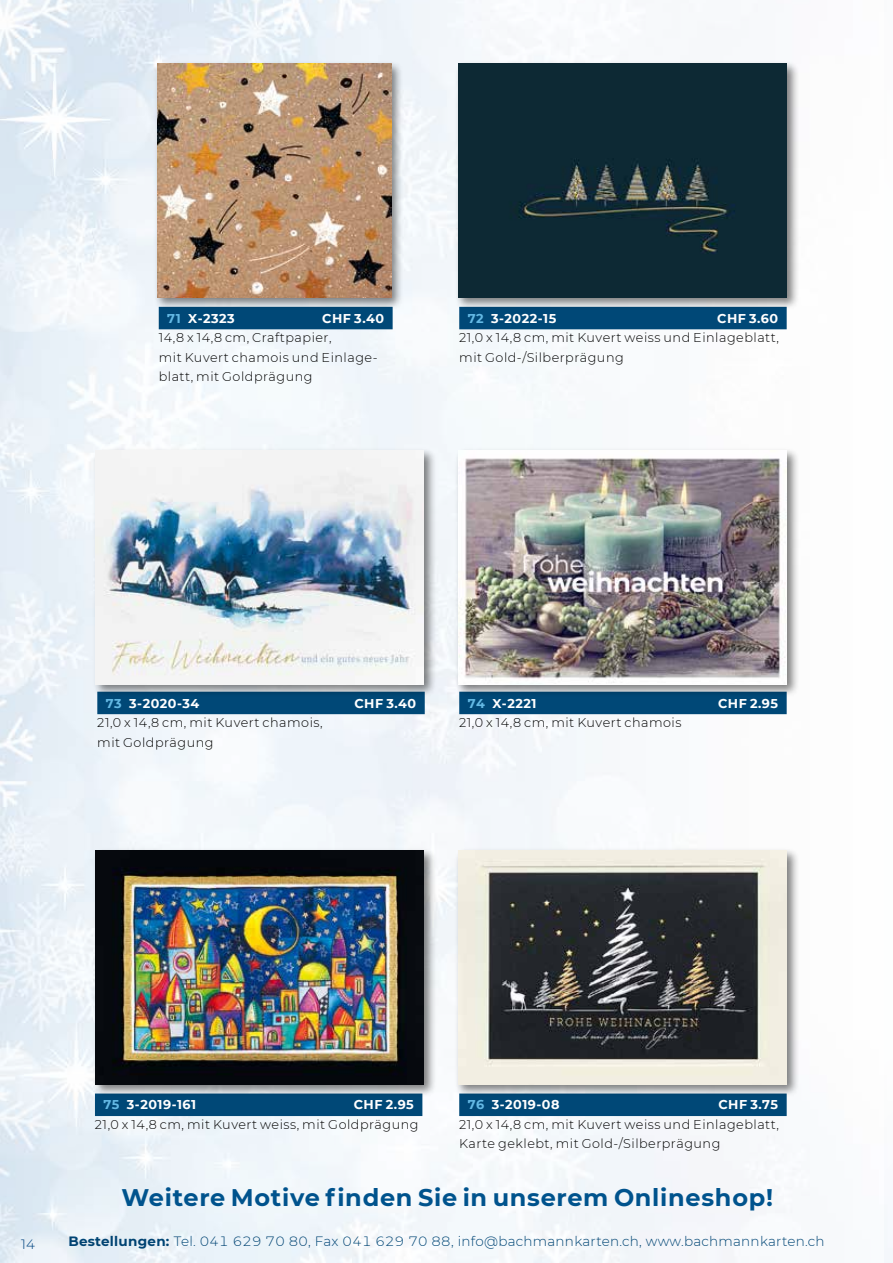
<style>
.page{position:relative;width:893px;height:1263px;background:#fff}
.page>*{position:absolute;margin:0;border:0;box-sizing:border-box;transform-origin:0 0}
.t1{font:700 24px "Montserrat";letter-spacing:.03em;color:#00538d}
.t2{font:300 13.5px "Montserrat";letter-spacing:.02em;color:#004877}
.t3{font:300 13.5px "Montserrat";color:#004985}
.t4{font:300 12.75px/19.5px "Montserrat";letter-spacing:.04em;color:#000}
.t5{font:700 12.75px "Montserrat";letter-spacing:.04em;color:#fff}
.s1{color:#64b9e4}
.s2{font-weight:700}
</style>
<div class="page">
<div style="left:459px;top:307px;width:328px;height:22px;background:#004877"></div>
<div style="left:95px;top:1093px;width:327px;height:23px;background:#004877"></div>
<div style="left:459px;top:692px;width:328px;height:22px;background:#004877"></div>
<div style="left:97px;top:692px;width:328px;height:22px;background:#004877"></div>
<div style="left:159px;top:307px;width:234px;height:22px;background:#004877"></div>
<div style="left:459px;top:1093px;width:328px;height:23px;background:#004877"></div>
<div style="left:455px;top:60px;width:344px;height:250px;background:#000;opacity:.5"></div>
<img style="left:458px;top:64px;width:329px;height:234px">
<div style="left:92px;top:447px;width:344px;height:250px;background:#000;opacity:.5"></div>
<img style="left:96px;top:451px;width:328px;height:234px">
<div style="left:455px;top:847px;width:344px;height:250px;background:#000;opacity:.5"></div>
<img style="left:458px;top:850px;width:329px;height:234px">
<div style="left:92px;top:847px;width:344px;height:250px;background:#000;opacity:.5"></div>
<img style="left:96px;top:850px;width:328px;height:234px">
<div style="left:455px;top:447px;width:344px;height:250px;background:#000;opacity:.5"></div>
<img style="left:458px;top:451px;width:329px;height:234px">
<div style="left:154px;top:60px;width:250px;height:250px;background:#000;opacity:.5"></div>
<img style="left:157px;top:64px;width:234px;height:234px">
<p class="t5" style="left:167px;top:309px;width:69px"><span class="s1">71</span> X-2323</p>
<p class="t5" style="left:322px;top:309px;width:63px">CHF 3.40</p>
<p class="t4" style="left:159px;top:328px;width:220px">14,8 x 14,8 cm, Craftpapier,<br>mit Kuvert chamois und Einlage&shy;blatt, mit Goldprägung</p>
<p class="t5" style="left:468px;top:309px;width:90px"><span class="s1">72</span> 3-2022-15</p>
<p class="t5" style="left:717px;top:309px;width:63px">CHF 3.60</p>
<p class="t4" style="left:459px;top:328px;width:321px">21,0 x 14,8 cm, mit Kuvert weiss und Einlageblatt, mit Gold-/Silberprägung</p>
<p class="t5" style="left:106px;top:694px;width:95px"><span class="s1">73</span> 3-2020-34</p>
<p class="t5" style="left:354px;top:694px;width:63px">CHF 3.40</p>
<p class="t4" style="left:97px;top:712px;width:227px">21,0 x 14,8 cm, mit Kuvert chamois, mit Goldprägung</p>
<p class="t5" style="left:468px;top:694px;width:70px"><span class="s1">74</span> X-2221</p>
<p class="t5" style="left:718px;top:694px;width:62px">CHF 2.95</p>
<p class="t4" style="left:459px;top:712px;width:224px">21,0 x 14,8 cm, mit Kuvert chamois</p>
<p class="t5" style="left:103px;top:1096px;width:94px"><span class="s1">75</span> 3-2019-161</p>
<p class="t5" style="left:354px;top:1096px;width:62px">CHF 2.95</p>
<p class="t4" style="left:95px;top:1114px;width:325px">21,0 x 14,8 cm, mit Kuvert weiss, mit Goldprägung</p>
<p class="t5" style="left:468px;top:1096px;width:93px"><span class="s1">76</span> 3-2019-08</p>
<p class="t5" style="left:718px;top:1096px;width:61px">CHF 3.75</p>
<p class="t4" style="left:459px;top:1114px;width:321px">21,0 x 14,8 cm, mit Kuvert weiss und Einlageblatt,<br>Karte geklebt, mit Gold-/Silberprägung</p>
<h1 class="t1" style="left:122px;top:1180px;width:653px">Weitere Motive finden Sie in unserem Onlineshop!</h1>
<p class="t3" style="left:21px;top:1234px;width:15px">14</p>
<p class="t2" style="left:68px;top:1231px;width:758px"><span class="s2">Bestellungen:</span> Tel. 041 629 70 80, Fax 041 629 70 88, info@bachmannkarten.ch, www.bachmannkarten.ch</p>
</div>
